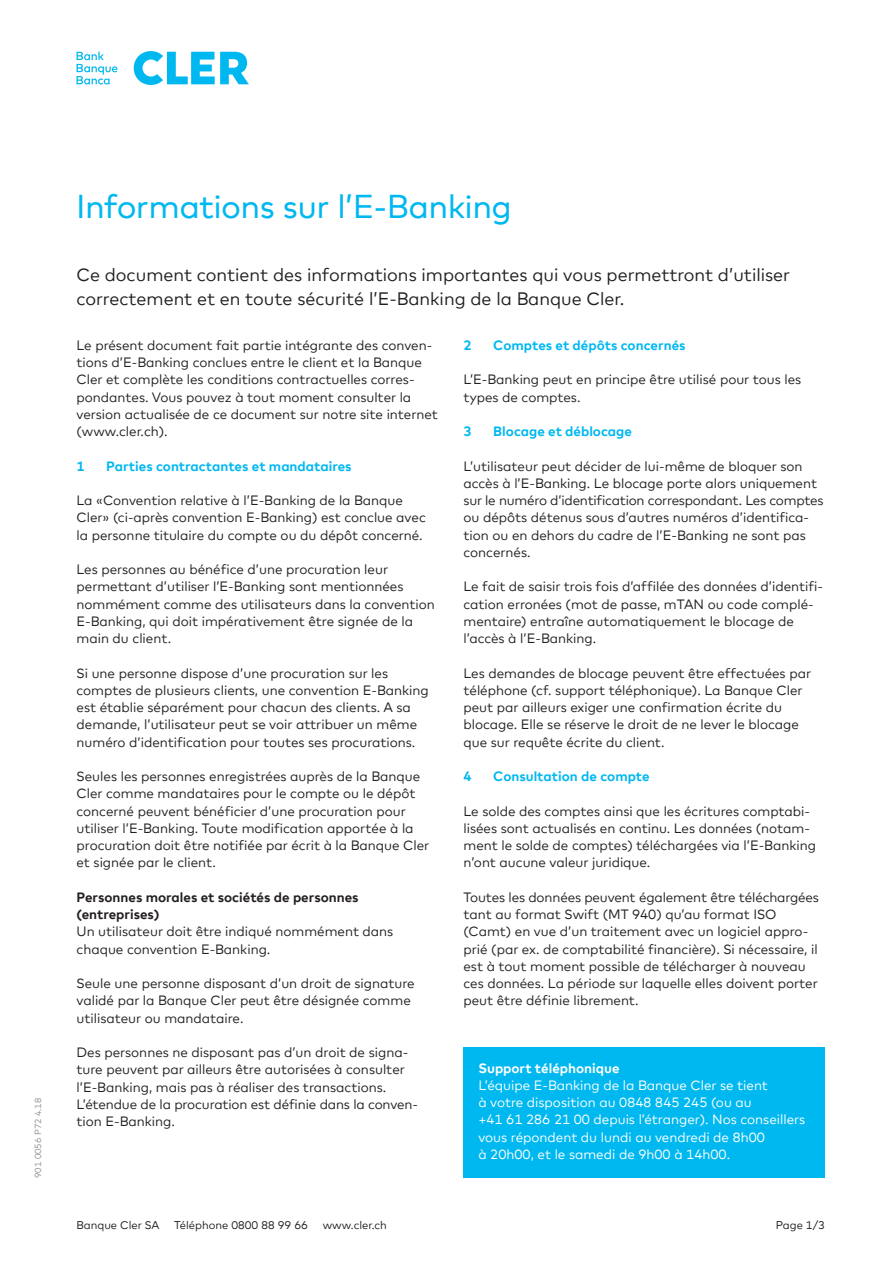
<style>
.page{position:relative;width:893px;height:1263px;background:#fff}
.page>*{position:absolute;margin:0;border:0;box-sizing:border-box;transform-origin:0 0}
.Mark_Book_22_28pt{font:33px "Cler Mark Headline";color:#00b8f0}
.Mark_Regular_12_16pt{font:18px/24px "Cler Mark Text";color:#231f20}
.Mark_Regular_9_11_5p{font:13.5px/17.2px "Cler Mark Text";color:#231f20}
.Mark_Regular_9_11_5p-2{font:13.5px/17.2px "Cler Mark Text";color:#fff}
.Mark_Regular_9_11_5p-3{font:700 13.5px "Cler Mark Text";color:#00b8f0}
.Mark_Regular_9_11_5p-4{font:700 13.5px/17.2px "Cler Mark Text";color:#231f20}
.Mark_Regular_9_11_5p-5{font:700 13.5px "Cler Mark Text";color:#fff}
.Mark_Regular_7_5_9pt{font:11.25px "Cler Mark Text";color:#231f20}
.t1{font:9px "Cler Mark Text";color:#939598}
</style>
<div class="page">
<svg style="left:77px;top:52px;width:40px;height:32px"></svg>
<svg style="left:134px;top:51px;width:115px;height:34px"></svg>
<div style="left:463px;top:1047px;width:362px;height:131px;background:#00b8f0"></div>
<p class="t1" style="left:31px;top:1178px;width:82px;rotate:-90deg">901 0056 P72 4.18</p>
<p class="Mark_Book_22_28pt" style="left:77px;top:181px;width:437px">Informations sur l’E-Banking</p>
<p class="Mark_Regular_12_16pt" style="left:77px;top:261px;width:715px">Ce document contient des informations importantes qui vous permettront d’utiliser correctement et en toute sécurité l’E-Banking de la Banque Cler.</p>
<p class="Mark_Regular_9_11_5p" style="left:77px;top:335px;width:363px">Le présent document fait partie intégrante des conven&shy;tions d’E-Banking conclues entre le client et la Banque Cler et complète les conditions contractuelles corres&shy;pondantes. Vous pouvez à tout moment consulter la version actualisée de ce document sur notre site internet (www.cler.ch).</p>
<p class="Mark_Regular_9_11_5p-3" style="left:77px;top:455px;width:10px">1</p>
<p class="Mark_Regular_9_11_5p-3" style="left:106px;top:455px;width:247px">Parties contractantes et mandataires</p>
<p class="Mark_Regular_9_11_5p" style="left:77px;top:491px;width:351px">La «Convention relative à l’E-Banking de la Banque<br>Cler» (ci-après convention E-Banking) est conclue avec la personne titulaire du compte ou du dépôt concerné.</p>
<p class="Mark_Regular_9_11_5p" style="left:77px;top:560px;width:360px">Les personnes au bénéfice d’une procuration leur permettant d’utiliser l’E-Banking sont mentionnées nommément comme des utilisateurs dans la convention E-Banking, qui doit impérativement être signée de la main du client.</p>
<p class="Mark_Regular_9_11_5p" style="left:77px;top:663px;width:354px">Si une personne dispose d’une procuration sur les comptes de plusieurs clients, une convention E-Banking est établie séparément pour chacun des clients. A sa demande, l’utilisateur peut se voir attribuer un même numéro d’identification pour toutes ses procurations.</p>
<p class="Mark_Regular_9_11_5p" style="left:77px;top:767px;width:354px">Seules les personnes enregistrées auprès de la Banque Cler comme mandataires pour le compte ou le dépôt concerné peuvent bénéficier d’une procuration pour utiliser l’E-Banking. Toute modification apportée à la procuration doit être notifiée par écrit à la Banque Cler et signée par le client.</p>
<p class="Mark_Regular_9_11_5p-4" style="left:77px;top:887px;width:284px">Personnes morales et sociétés de personnes (entreprises)</p>
<p class="Mark_Regular_9_11_5p" style="left:77px;top:922px;width:318px">Un utilisateur doit être indiqué nommément dans chaque convention E-Banking.</p>
<p class="Mark_Regular_9_11_5p" style="left:77px;top:974px;width:340px">Seule une personne disposant d’un droit de signature validé par la Banque Cler peut être désignée comme utilisateur ou mandataire.</p>
<p class="Mark_Regular_9_11_5p" style="left:77px;top:1043px;width:343px">Des personnes ne disposant pas d’un droit de signa&shy;ture peuvent par ailleurs être autorisées à consulter l’E-Banking, mais pas à réaliser des transactions.<br>L’étendue de la procuration est définie dans la conven&shy;tion E-Banking.</p>
<p class="Mark_Regular_9_11_5p-3" style="left:463px;top:335px;width:10px">2</p>
<p class="Mark_Regular_9_11_5p-3" style="left:493px;top:335px;width:194px">Comptes et dépôts concernés</p>
<p class="Mark_Regular_9_11_5p" style="left:463px;top:370px;width:339px">L’E-Banking peut en principe être utilisé pour tous les types de comptes.</p>
<p class="Mark_Regular_9_11_5p-3" style="left:463px;top:421px;width:10px">3</p>
<p class="Mark_Regular_9_11_5p-3" style="left:493px;top:421px;width:140px">Blocage et déblocage</p>
<p class="Mark_Regular_9_11_5p" style="left:463px;top:456px;width:362px">L’utilisateur peut décider de lui-même de bloquer son accès à l’E-Banking. Le blocage porte alors uniquement sur le numéro d’identification correspondant. Les comptes ou dépôts détenus sous d’autres numéros d’identifica&shy;tion ou en dehors du cadre de l’E-Banking ne sont pas concernés.</p>
<p class="Mark_Regular_9_11_5p" style="left:463px;top:577px;width:361px">Le fait de saisir trois fois d’affilée des données d’identifi&shy;cation erronées (mot de passe, mTAN ou code complé&shy;mentaire) entraîne automatiquement le blocage de l’accès à l’E-Banking.</p>
<p class="Mark_Regular_9_11_5p" style="left:463px;top:663px;width:349px">Les demandes de blocage peuvent être effectuées par téléphone (cf. support téléphonique). La Banque Cler peut par ailleurs exiger une confirmation écrite du blocage. Elle se réserve le droit de ne lever le blocage que sur requête écrite du client.</p>
<p class="Mark_Regular_9_11_5p-3" style="left:463px;top:766px;width:10px">4</p>
<p class="Mark_Regular_9_11_5p-3" style="left:493px;top:766px;width:158px">Consultation de compte</p>
<p class="Mark_Regular_9_11_5p" style="left:463px;top:801px;width:354px">Le solde des comptes ainsi que les écritures comptabi&shy;lisées sont actualisés en continu. Les données (notam&shy;ment le solde de comptes) téléchargées via l’E-Banking n’ont aucune valeur juridique.</p>
<p class="Mark_Regular_9_11_5p" style="left:463px;top:887px;width:357px">Toutes les données peuvent également être téléchargées tant au format Swift (MT 940) qu’au format ISO (Camt) en vue d’un traitement avec un logiciel appro&shy;prié (par ex. de comptabilité financière). Si nécessaire, il est à tout moment possible de télécharger à nouveau ces données. La période sur laquelle elles doivent porter peut être définie librement.</p>
<p class="Mark_Regular_9_11_5p-5" style="left:478px;top:1057px;width:143px">Support téléphonique</p>
<p class="Mark_Regular_9_11_5p-2" style="left:478px;top:1075px;width:328px">L’équipe E-Banking de la Banque Cler se tient<br>à votre disposition au 0848 845 245 (ou au<br>+41 61 286 21 00 depuis l’étranger). Nos conseillers vous répondent du lundi au vendredi de 8h00<br>à 20h00, et le samedi de 9h00 à 14h00.</p>
<p class="Mark_Regular_7_5_9pt" style="left:77px;top:1216px;width:84px">Banque Cler SA</p>
<p class="Mark_Regular_7_5_9pt" style="left:174px;top:1216px;width:135px">Téléphone 0800 88 99 66</p>
<p class="Mark_Regular_7_5_9pt" style="left:323px;top:1216px;width:66px">www.cler.ch</p>
<p class="Mark_Regular_7_5_9pt" style="left:776px;top:1216px;width:51px">Page 1/3</p>
</div>
